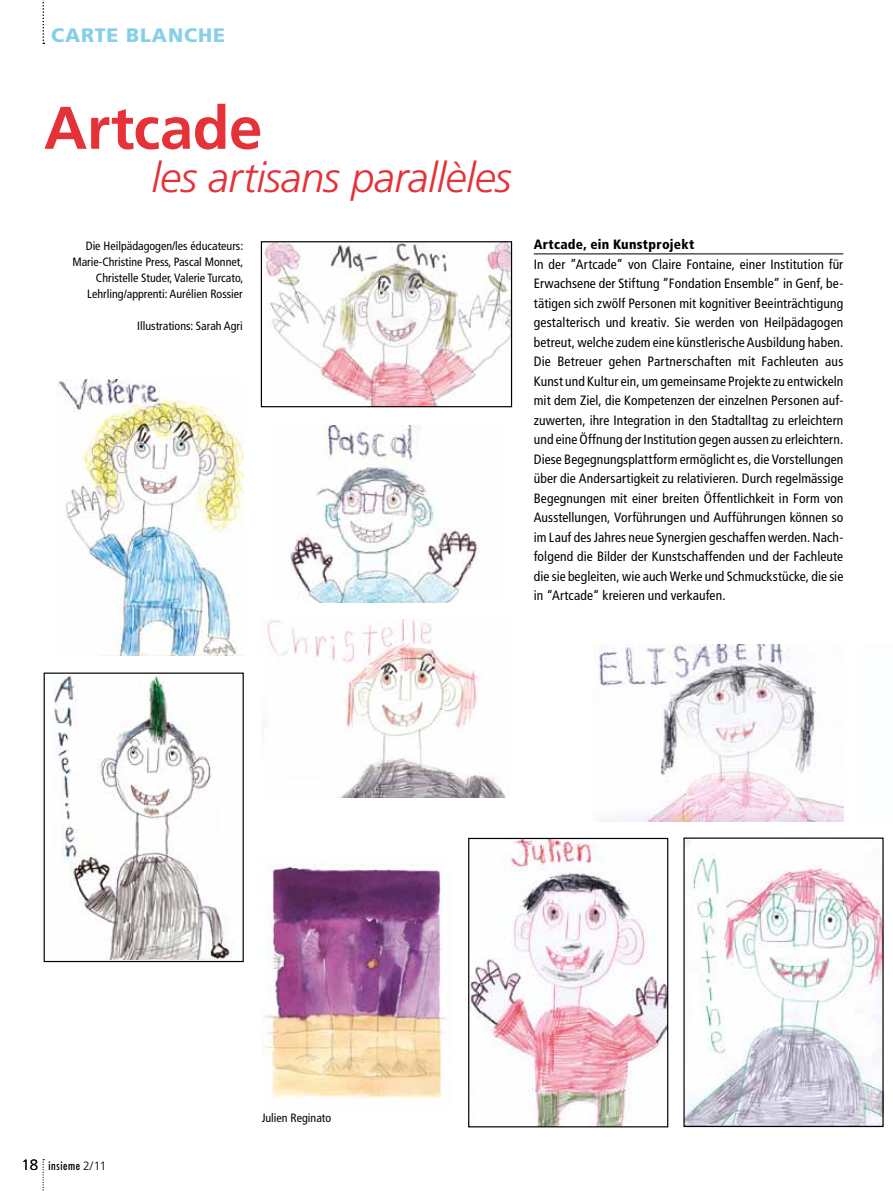
<style>
.page{position:relative;width:893px;height:1191px;background:#fff}
.page>*{position:absolute;margin:0;border:0;box-sizing:border-box;transform-origin:0 0}
.t1{font:700 60px "Frutiger";letter-spacing:-.005em;color:#e53138}
.t2{font:italic 300 42px "Frutiger";letter-spacing:-.015em;color:#e53138}
.t3{font:900 19.5px "Frutiger";letter-spacing:.05em;color:#86cfe7}
.t4{font:condensed 13.5px/19.5px "Frutiger";letter-spacing:.01em;color:#000;text-align:justify}
.t5{font:900 condensed 13.5px "Frutiger";letter-spacing:.02em;color:#000}
.t6{font:condensed 12px/15.9px "Frutiger";color:#000;text-align:right}
.t7{font:condensed 12px "Futura";letter-spacing:.05em;color:#000}
.s1{font-family:"Frutiger";font-weight:300;font-stretch:normal;font-size:15px}
.s2{font-family:"Frutiger";font-weight:300;font-stretch:normal}
</style>
<div class="page">
<svg style="left:43px;top:1159px;width:1px;height:32px"></svg>
<img style="left:263px;top:243px;width:247px;height:162px">
<div style="left:261px;top:241px;width:251px;height:166px;border:1px solid #000"></div>
<img style="left:52px;top:674px;width:182px;height:285px">
<div style="left:44px;top:672px;width:200px;height:290px;border:1px solid #000"></div>
<img style="left:470px;top:840px;width:196px;height:285px">
<div style="left:468px;top:838px;width:200px;height:289px;border:1px solid #000"></div>
<img style="left:56px;top:379px;width:188px;height:276px">
<img style="left:685px;top:840px;width:197px;height:285px">
<img style="left:290px;top:425px;width:190px;height:177px">
<img style="left:267px;top:620px;width:243px;height:178px">
<img style="left:599px;top:644px;width:244px;height:178px">
<img style="left:262px;top:864px;width:185px;height:235px">
<hr style="left:534px;top:253px;width:309px;height:1px;background:#000">
<svg style="left:43px;top:0;width:1px;height:44px"></svg>
<h3 class="t3" style="left:51px;top:24px;width:176px">CARTE BLANCHE</h3>
<h1 class="t1" style="left:44px;top:93px;width:220px">Artcade</h1>
<h2 class="t2" style="left:152px;top:154px;width:362px">les artisans parallèles</h2>
<p class="t6" style="left:72px;top:238px;width:172px">Die Heilpädagogen/les éducateurs:<br>Marie-Christine Press, Pascal Monnet, Christelle Studer, Valerie Turcato, Lehrling/apprenti: Aurélien Rossier</p>
<p class="t6" style="left:137px;top:317px;width:107px">Illustrations: Sarah Agri</p>
<p class="t5" style="left:534px;top:236px;width:162px">Artcade, ein Kunstprojekt</p>
<p class="t4" style="left:534px;top:254px;width:311px">In der ”Artcade” von Claire Fontaine, einer Institution für Erwachsene der Stiftung ”Fondation Ensemble” in Genf, be&shy;tätigen sich zwölf Personen mit kognitiver Beeinträchtigung gestalterisch und kreativ. Sie werden von Heilpädagogen betreut, welche zudem eine künstlerische Ausbildung haben.<br>Die Betreuer gehen Partnerschaften mit Fachleuten aus Kunst und Kultur ein, um gemeinsame Projekte zu entwickeln mit dem Ziel, die Kompetenzen der einzelnen Personen auf&shy;zuwerten, ihre Integration in den Stadtalltag zu erleichtern und eine Öffnung der Institution gegen aussen zu erleichtern.<br>Diese Begegnungsplattform ermöglicht es, die Vorstellungen über die Andersartigkeit zu relativieren. Durch regelmässige Begegnungen mit einer breiten Öffentlichkeit in Form von Ausstellungen, Vorführungen und Aufführungen können so im Lauf des Jahres neue Synergien geschaffen werden. Nach&shy;folgend die Bilder der Kunstschaffenden und der Fachleute die sie begleiten, wie auch Werke und Schmuckstücke, die sie in “Artcade“ kreieren und verkaufen.</p>
<p class="t7" style="left:22px;top:1157px;width:87px"><span class="s1">18</span> insieme <span class="s2">2/11</span></p>
<p class="t6" style="left:262px;top:1109px;width:71px">Julien Reginato</p>
</div>
